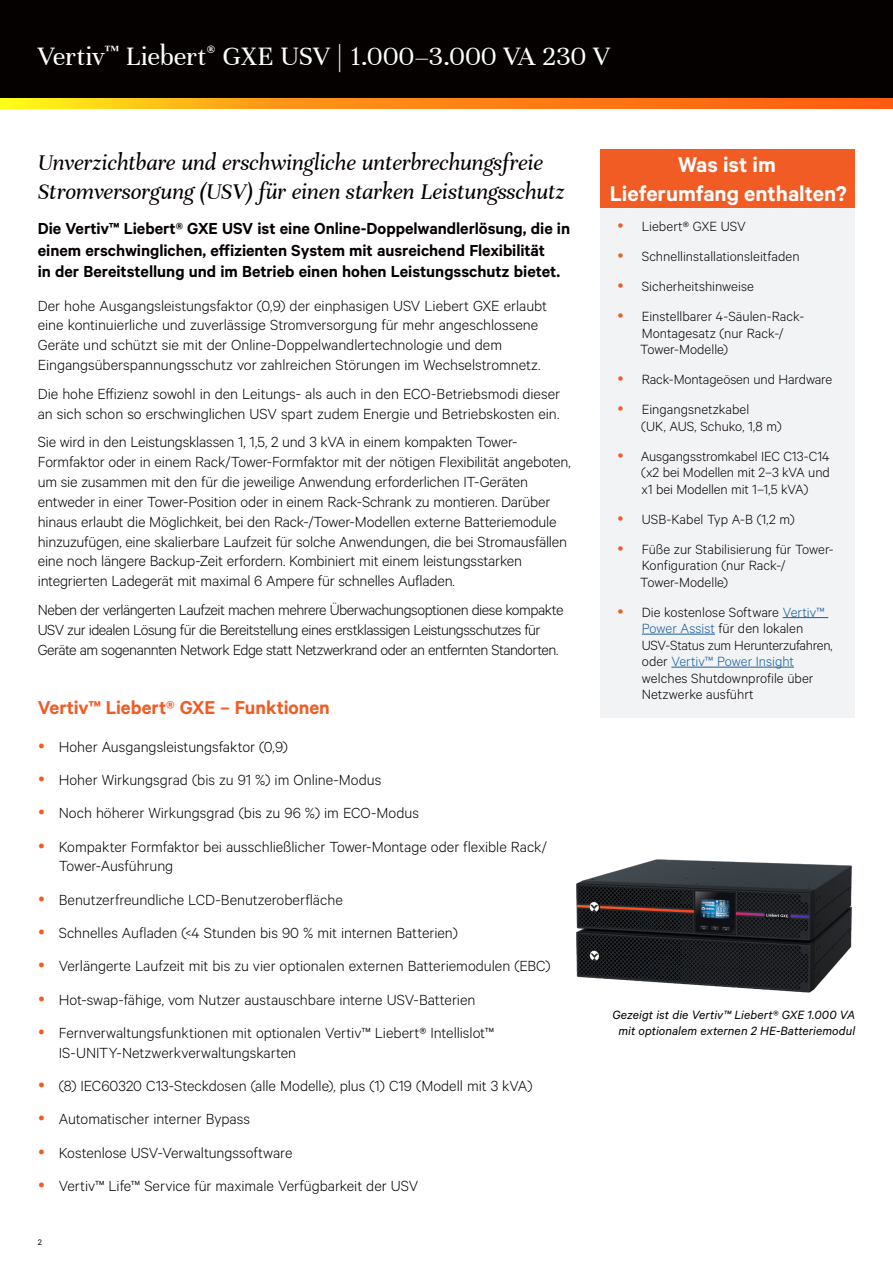
<style>
.page{position:relative;width:893px;height:1263px;background:#fff}
.page>*{position:absolute;margin:0;border:0;box-sizing:border-box;transform-origin:0 0}
.t1{font:28.5px "Unna";letter-spacing:.005em;color:#fff}
.Vertiv_Lead-in{font:italic 24px/28.8px "Unna";letter-spacing:-.01em;color:#060101}
.Orange_Box_Heading{font:600 24px/28.8px "Calibre";color:#fff;text-align:center}
.Vertiv_Orange_Main_Heading{font:600 21px "Calibre";letter-spacing:-.005em;color:#f15b24}
.Vertiv_Lead-in-2{font:600 18px/21.6px "Calibre";color:#060101}
.Vertiv_Body_Text{font:300 16.5px/19.8px "Calibre";letter-spacing:-.005em;color:#060101}
.Vertiv_Body_Text-2{font:300 16.5px/19.8px "Calibre";letter-spacing:-.03em;color:#060101}
.t2{font:300 15px/16.5px "Calibre";color:#060101}
.Vertiv_Caption{font:italic 13.5px/16.2px "Calibre";letter-spacing:.005em;color:#060101;text-align:center}
.t3{font:9px "Calibre";color:#060101}
.s1{color:#175d9e}
</style>
<div class="page">
<div style="left:0;top:0;width:893px;height:108px;background:#060101"></div>
<svg style="left:0;top:98px;width:893px;height:11px;background:#ff9014"></svg>
<div style="left:601px;top:193px;width:254px;height:525px;background:#f2f3f4"></div>
<hr style="left:783px;top:617px;width:45px;height:1px;background:#175d9e">
<hr style="left:642px;top:634px;width:73px;height:1px;background:#175d9e">
<hr style="left:671px;top:667px;width:123px;height:1px;background:#175d9e">
<div style="left:601px;top:149px;width:254px;height:59px;background:#f15b24"></div>
<img style="left:576px;top:859px;width:276px;height:134px">
<h1 class="t1" style="left:38px;top:40px;width:573px">Vertiv<sup>™</sup> Liebert<sup>®</sup> GXE USV | 1.000–3.000 VA 230 V</h1>
<p class="Vertiv_Lead-in" style="left:38px;top:149px;width:528px">Unverzichtbare und erschwingliche unterbrechungsfreie<br>Stromversorgung (USV) für einen starken Leistungsschutz</p>
<p class="Vertiv_Lead-in-2" style="left:38px;top:217px;width:534px">Die Vertiv™ Liebert® GXE USV ist eine Online-Doppelwandlerlösung, die in einem erschwinglichen, effizienten System mit ausreichend Flexibilität<br>in der Bereitstellung und im Betrieb einen hohen Leistungsschutz bietet.</p>
<p class="Vertiv_Body_Text" style="left:38px;top:295px;width:511px">Der hohe Ausgangsleistungsfaktor (0,9) der einphasigen USV Liebert GXE erlaubt eine kontinuierliche und zuverlässige Stromversorgung für mehr angeschlossene Geräte und schützt sie mit der Online-Doppelwandlertechnologie und dem Eingangsüberspannungsschutz vor zahlreichen Störungen im Wechselstromnetz.</p>
<p class="Vertiv_Body_Text" style="left:38px;top:383px;width:524px">Die hohe Effizienz sowohl in den Leitungs- als auch in den ECO-Betriebsmodi dieser an sich schon so erschwinglichen USV spart zudem Energie und Betriebskosten ein.</p>
<p class="Vertiv_Body_Text" style="left:38px;top:432px;width:534px">Sie wird in den Leistungsklassen 1, 1,5, 2 und 3 kVA in einem kompakten Tower-Formfaktor oder in einem Rack/Tower-Formfaktor mit der nötigen Flexibilität angeboten, um sie zusammen mit den für die jeweilige Anwendung erforderlichen IT-Geräten entweder in einer Tower-Position oder in einem Rack-Schrank zu montieren. Darüber hinaus erlaubt die Möglichkeit, bei den Rack-/Tower-Modellen externe Batteriemodule hinzuzufügen, eine skalierbare Laufzeit für solche Anwendungen, die bei Stromausfällen eine noch längere Backup-Zeit erfordern. Kombiniert mit einem leistungsstarken integrierten Ladegerät mit maximal 6 Ampere für schnelles Aufladen.</p>
<p class="Vertiv_Body_Text-2" style="left:38px;top:599px;width:527px">Neben der verlängerten Laufzeit machen mehrere Überwachungsoptionen diese kompakte<br>USV zur idealen Lösung für die Bereitstellung eines erstklassigen Leistungsschutzes für<br>Geräte am sogenannten Network Edge statt Netzwerkrand oder an entfernten Standorten.</p>
<p class="Vertiv_Orange_Main_Heading" style="left:38px;top:695px;width:294px">Vertiv™ Liebert® GXE – Funktionen</p>
<p class="Vertiv_Body_Text" style="left:59px;top:736px;width:231px">Hoher Ausgangsleistungsfaktor (0,9)</p>
<p class="Vertiv_Body_Text" style="left:59px;top:769px;width:324px">Hoher Wirkungsgrad (bis zu 91 %) im Online-Modus</p>
<p class="Vertiv_Body_Text" style="left:59px;top:802px;width:362px">Noch höherer Wirkungsgrad (bis zu 96 %) im ECO-Modus</p>
<p class="Vertiv_Body_Text" style="left:59px;top:836px;width:490px">Kompakter Formfaktor bei ausschließlicher Tower-Montage oder flexible Rack/<br>Tower-Ausführung</p>
<p class="Vertiv_Body_Text" style="left:59px;top:889px;width:286px">Benutzerfreundliche LCD-Benutzeroberfläche</p>
<p class="Vertiv_Body_Text" style="left:59px;top:922px;width:400px">Schnelles Aufladen (&lt;4 Stunden bis 90 % mit internen Batterien)</p>
<p class="Vertiv_Body_Text" style="left:59px;top:955px;width:493px">Verlängerte Laufzeit mit bis zu vier optionalen externen Batteriemodulen (EBC)</p>
<p class="Vertiv_Body_Text" style="left:59px;top:989px;width:418px">Hot-swap-fähige, vom Nutzer austauschbare interne USV-Batterien</p>
<p class="Vertiv_Body_Text" style="left:59px;top:1022px;width:437px">Fernverwaltungsfunktionen mit optionalen Vertiv™ Liebert® Intellislot™<br>IS-UNITY-Netzwerkverwaltungskarten</p>
<p class="Vertiv_Body_Text" style="left:59px;top:1075px;width:475px">(8) IEC60320 C13-Steckdosen (alle Modelle), plus (1) C19 (Modell mit 3 kVA)</p>
<p class="Vertiv_Body_Text" style="left:59px;top:1108px;width:193px">Automatischer interner Bypass</p>
<p class="Vertiv_Body_Text" style="left:59px;top:1142px;width:235px">Kostenlose USV-Verwaltungssoftware</p>
<p class="Vertiv_Body_Text" style="left:59px;top:1175px;width:361px">Vertiv™ Life™ Service für maximale Verfügbarkeit der USV</p>
<p class="t3" style="left:38px;top:1236px;width:6px">2</p>
<p class="Orange_Box_Heading" style="left:610px;top:149px;width:238px">Was ist im<br>Lieferumfang enthalten?</p>
<p class="t2" style="left:642px;top:217px;width:106px">Liebert® GXE USV</p>
<p class="t2" style="left:642px;top:247px;width:159px">Schnellinstallationsleitfaden</p>
<p class="t2" style="left:642px;top:277px;width:114px">Sicherheitshinweise</p>
<p class="t2" style="left:640px;top:307px;width:166px">Einstellbarer 4-Säulen-Rack-<br>Montagesatz (nur Rack-/<br>Tower-Modelle)</p>
<p class="t2" style="left:642px;top:370px;width:192px">Rack-Montageösen und Hardware</p>
<p class="t2" style="left:641px;top:400px;width:142px">Eingangsnetzkabel<br>(UK, AUS, Schuko, 1,8 m)</p>
<p class="t2" style="left:641px;top:447px;width:191px;text-align:justify">Ausgangsstromkabel IEC C13-C14 (x2 bei Modellen mit 2–3 kVA und x1 bei Modellen mit 1–1,5 kVA)</p>
<p class="t2" style="left:642px;top:510px;width:154px">USB-Kabel Typ A-B (1,2 m)</p>
<p class="t2" style="left:640px;top:540px;width:195px">Füße zur Stabilisierung für Tower-<br>Konfiguration (nur Rack-/<br>Tower-Modelle)</p>
<p class="t2" style="left:642px;top:603px;width:192px">Die kostenlose Software <span class="s1">Vertiv™<br>Power Assist</span> für den lokalen<br>USV-Status zum Herunterzufahren, oder <span class="s1">Vertiv™ Power Insight </span>welches Shutdownprofile über<br>Netzwerke ausführt</p>
<p class="Vertiv_Caption" style="left:612px;top:1006px;width:244px">Gezeigt ist die Vertiv™ Liebert® GXE 1.000 VA mit optionalem externen 2 HE-Batteriemodul</p>
</div>
